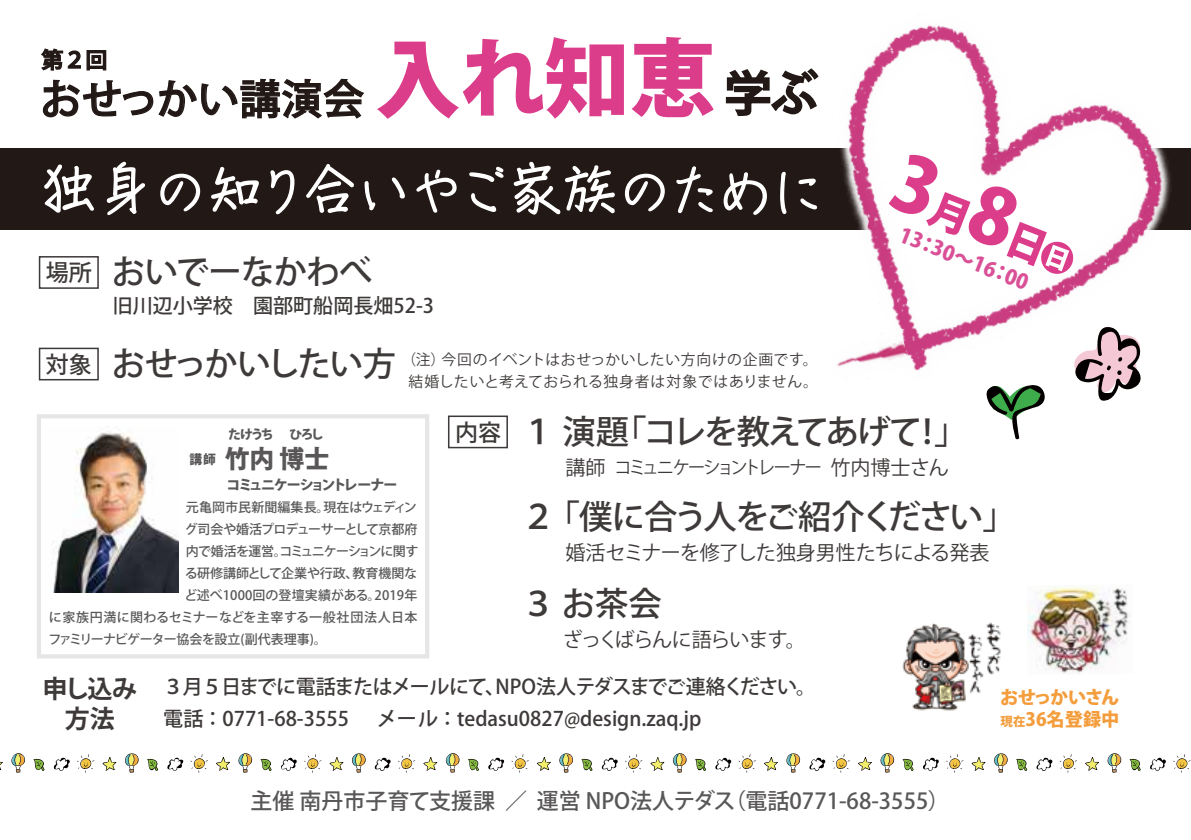
<style>
.page{position:relative;width:1191px;height:840px;background:#fff}
.page>*{position:absolute;margin:0;border:0;box-sizing:border-box;transform-origin:0 0}
.t1{font:800 86px "Koz Go Pr 6 N";color:#dc3d8a}
.t2{font:55px "DF Tegaki Kaku W4 WING RKSJ H";letter-spacing:.025em;color:#fff}
.t3{font:500 40.8px "Koz Go Pr 6 N";letter-spacing:.015em;color:#221815}
.t4{font:500 33.4px "Koz Go Pr 6 N";letter-spacing:-.045em;color:#3e3a39}
.t5{font:500 33.4px "Koz Go Pr 6 N";letter-spacing:-.07em;color:#3e3a39}
.t6{font:500 33.4px "Koz Go Pr 6 N";letter-spacing:-.02em;color:#3e3a39}
.t7{font:700 25px/30px "Koz Go Pr 6 N";letter-spacing:-.045em;color:#3e3a39;text-align:center}
.t8{font:800 24.8px "Koz Go Pr 6 N";color:#595757}
.t9{font:500 23px "Koz Go Pr 6 N";color:#3e3a39}
.t10{font:500 22px "Koz Go Pr 6 N";color:#595757}
.t11{font:500 22px "Koz Go Pr 6 N";color:#221815}
.t12{font:800 20.6px "Koz Go Pr 6 N";color:#da5097}
.t13{font:500 20px/32.8px "Koz Go Pr 6 N";color:#3e3a39}
.t14{font:20px "Koz Go Pr 6 N";letter-spacing:-.04em;color:#3e3a39}
.t15{font:20px "Koz Go Pr 6 N";letter-spacing:-.07em;color:#3e3a39}
.t16{font:800 18.2px/21.8px "Koz Go Pr 6 N";letter-spacing:-.01em;color:#f49d3c}
.t17{font:18px "Koz Go Pr 6 N";letter-spacing:-.13em;color:#3e3a39;scale:.95 1}
.t18{font:14.8px/22px "Koz Go Pr 6 N";letter-spacing:.03em;color:#3e3a39;text-align:center}
.t19{font:800 14px "Koz Go Pr 6 N";letter-spacing:-.14em;color:#595757}
.t20{font:500 13px "Koz Go Pr 6 N";letter-spacing:-.01em;color:#595757}
.t21{font:500 13px "Koz Go Pr 6 N";letter-spacing:.03em;color:#595757}
.t22{font:500 13px "Koz Go Pr 6 N";letter-spacing:-.04em;color:#595757}
.t23{font:500 13px "Koz Go Pr 6 N";letter-spacing:.01em;color:#595757}
.t24{font:500 13px "Koz Go Pr 6 N";letter-spacing:-.07em;color:#595757}
.t25{font:500 13px "Koz Go Pr 6 N";letter-spacing:-.045em;color:#595757}
.t26{font:800 12.8px "Koz Go Pr 6 N";letter-spacing:-.14em;color:#595757}
.s1{font-weight:500;font-size:47px;color:#221815}
.s2{font-size:20px}
.s3{font-size:12.4px}
</style>
<div class="page">
<div style="left:0;top:148px;width:1191px;height:81px;background:#221815"></div>
<svg style="left:374px;top:757px;width:17px;height:14px"></svg>
<svg style="left:398px;top:754px;width:17px;height:18px"></svg>
<svg style="left:423px;top:753px;width:37px;height:19px"></svg>
<svg style="left:468px;top:758px;width:11px;height:13px"></svg>
<svg style="left:488px;top:757px;width:16px;height:14px"></svg>
<svg style="left:511px;top:754px;width:18px;height:18px"></svg>
<svg style="left:537px;top:757px;width:14px;height:13px"></svg>
<svg style="left:559px;top:753px;width:14px;height:19px"></svg>
<svg style="left:581px;top:758px;width:12px;height:13px"></svg>
<svg style="left:601px;top:757px;width:17px;height:14px"></svg>
<svg style="left:625px;top:754px;width:17px;height:18px"></svg>
<svg style="left:650px;top:753px;width:37px;height:19px"></svg>
<svg style="left:695px;top:758px;width:11px;height:13px"></svg>
<svg style="left:715px;top:757px;width:16px;height:14px"></svg>
<svg style="left:738px;top:754px;width:18px;height:18px"></svg>
<svg style="left:764px;top:757px;width:14px;height:13px"></svg>
<svg style="left:786px;top:753px;width:15px;height:19px"></svg>
<svg style="left:0;top:753px;width:25px;height:19px"></svg>
<svg style="left:18px;top:753px;width:4px;height:11px"></svg>
<svg style="left:33px;top:758px;width:12px;height:13px"></svg>
<svg style="left:54px;top:757px;width:16px;height:14px"></svg>
<svg style="left:77px;top:754px;width:17px;height:18px"></svg>
<svg style="left:102px;top:757px;width:14px;height:13px"></svg>
<svg style="left:125px;top:753px;width:14px;height:19px"></svg>
<svg style="left:147px;top:758px;width:11px;height:13px"></svg>
<svg style="left:167px;top:757px;width:17px;height:14px"></svg>
<svg style="left:190px;top:754px;width:18px;height:18px"></svg>
<svg style="left:216px;top:753px;width:37px;height:19px"></svg>
<svg style="left:245px;top:753px;width:4px;height:11px"></svg>
<svg style="left:260px;top:758px;width:12px;height:13px"></svg>
<svg style="left:281px;top:757px;width:16px;height:14px"></svg>
<svg style="left:304px;top:754px;width:17px;height:18px"></svg>
<svg style="left:329px;top:757px;width:14px;height:13px"></svg>
<svg style="left:352px;top:753px;width:14px;height:19px"></svg>
<svg style="left:809px;top:757px;width:16px;height:14px"></svg>
<svg style="left:832px;top:754px;width:18px;height:18px"></svg>
<svg style="left:858px;top:753px;width:37px;height:19px"></svg>
<svg style="left:902px;top:758px;width:12px;height:13px"></svg>
<svg style="left:923px;top:757px;width:16px;height:14px"></svg>
<svg style="left:946px;top:754px;width:17px;height:18px"></svg>
<svg style="left:971px;top:757px;width:14px;height:13px"></svg>
<svg style="left:994px;top:753px;width:14px;height:19px"></svg>
<svg style="left:1016px;top:758px;width:12px;height:13px"></svg>
<svg style="left:1036px;top:757px;width:16px;height:14px"></svg>
<svg style="left:1059px;top:754px;width:18px;height:18px"></svg>
<svg style="left:1085px;top:753px;width:37px;height:19px"></svg>
<svg style="left:1129px;top:758px;width:12px;height:13px"></svg>
<svg style="left:1150px;top:757px;width:16px;height:14px"></svg>
<svg style="left:1173px;top:754px;width:17px;height:18px"></svg>
<svg style="left:416px;top:169px;width:41px;height:44px"></svg>
<svg style="left:469px;top:166px;width:35px;height:46px"></svg>
<svg style="left:513px;top:161px;width:102px;height:54px"></svg>
<svg style="left:624px;top:173px;width:41px;height:39px"></svg>
<svg style="left:676px;top:166px;width:37px;height:48px"></svg>
<svg style="left:723px;top:172px;width:44px;height:43px"></svg>
<svg style="left:780px;top:171px;width:23px;height:44px"></svg>
<svg style="left:1000px;top:413px;width:21px;height:27px"></svg>
<img style="left:1027px;top:586px;width:102px;height:87px">
<img style="left:902px;top:622px;width:99px;height:89px">
<img style="left:803px;top:25px;width:380px;height:388px">
<img style="left:822px;top:316px;width:90px;height:97px">
<div style="left:37px;top:414px;width:392px;height:244px;border:4px solid #e6e6e6"></div>
<img style="left:53px;top:431px;width:125px;height:160px">
<svg style="left:725px;top:67px;width:95px;height:50px"></svg>
<div style="left:39px;top:256px;width:60px;height:33px;border:2px solid #3e3a39"></div>
<div style="left:39px;top:347px;width:60px;height:33px;border:2px solid #3e3a39"></div>
<div style="left:448px;top:415px;width:60px;height:33px;border:2px solid #3e3a39"></div>
<svg style="left:40px;top:48px;width:365px;height:182px"></svg>
<div style="left:887px;top:150px;width:188px;height:126px;background:#fff"></div>
<p class="t11" style="left:41px;top:48px;width:68px">第２回</p>
<h3 class="t3" style="left:41px;top:76px;width:325px">おせっかい講演会</h3>
<h1 class="t1" style="left:375px;top:30px;width:444px">入れ知恵<span class="s1">学ぶ</span></h1>
<h2 class="t2" style="left:41px;top:161px;width:781px">独身の知り合いやご家族のために</h2>
<p class="t9" style="left:46px;top:260px;width:48px">場所</p>
<h3 class="t6" style="left:112px;top:253px;width:262px">おいでーなかわべ</h3>
<p class="t13" style="left:113px;top:289px;width:323px">旧川辺小学校　園部町船岡長畑52-3</p>
<p class="t12" style="left:904px;top:223px;width:138px;rotate:21deg">13：30～16：00</p>
<h3 class="t4" style="left:112px;top:344px;width:286px">おせっかいしたい方</h3>
<p class="t18" style="left:401px;top:348px;width:418px">（注）今回のイベントはおせっかいしたい方向けの企画です。結婚したいと考えておられる独身者は対象ではありません。</p>
<h3 class="t4" style="left:521px;top:412px;width:447px">１ 演題「コレを教えてあげて！」</h3>
<p class="t17" style="left:565px;top:457px;width:405px"><span class="s2">講師</span> コミュニケーショントレーナー <span class="s2">竹内博士さん</span></p>
<h3 class="t5" style="left:521px;top:497px;width:495px">２ 「僕に合う人をご紹介ください」</h3>
<p class="t14" style="left:565px;top:541px;width:426px">婚活セミナーを修了した独身男性たちによる発表</p>
<h3 class="t4" style="left:521px;top:584px;width:142px">３ お茶会</h3>
<p class="t15" style="left:563px;top:627px;width:244px">ざっくばらんに語らいます。</p>
<p class="t7" style="left:43px;top:673px;width:96px">申し込み方法</p>
<p class="t13" style="left:163px;top:670px;width:654px">３月５日までに電話またはメールにて、NPO法人テダスまでご連絡ください。電話 ： 0771-68-3555　 メール ： tedasu0827@design.zaq.jp</p>
<p class="t9" style="left:46px;top:351px;width:48px">対象</p>
<p class="t9" style="left:455px;top:419px;width:48px">内容</p>
<p class="t26" style="left:228px;top:427px;width:97px">たけうち　 ひろし</p>
<p class="t19" style="left:226px;top:476px;width:172px">コミュニケーショントレーナー</p>
<p class="t20" style="left:186px;top:499px;width:232px">元亀岡市民新聞編集長。現在はウェディン</p>
<p class="t25" style="left:185px;top:521px;width:234px">グ司会や婚活プロデューサーとして京都府</p>
<p class="t24" style="left:186px;top:543px;width:234px">内で婚活を運営。コミュニケーションに関す</p>
<p class="t20" style="left:185px;top:565px;width:234px">る研修講師として企業や行政、教育機関な</p>
<p class="t23" style="left:185px;top:587px;width:234px">ど述べ1000回の登壇実績がある。2019年</p>
<p class="t21" style="left:49px;top:609px;width:370px">に家族円満に関わるセミナーなどを主宰する一般社団法人日本</p>
<p class="t22" style="left:48px;top:631px;width:280px">ファミリーナビゲーター協会を設立(副代表理事)。</p>
<p class="t8" style="left:225px;top:444px;width:106px">竹内 博士</p>
<p class="t26" style="left:189px;top:452px;width:28px">講師</p>
<p class="t16" style="left:1000px;top:686px;width:121px">おせっかいさん<span class="s3">現在</span>36名登録中</p>
<p class="t10" style="left:250px;top:787px;width:701px">主催 南丹市子育て支援課 ／ 運営 NPO法人テダス（電話0771-68-3555）</p>
</div>
